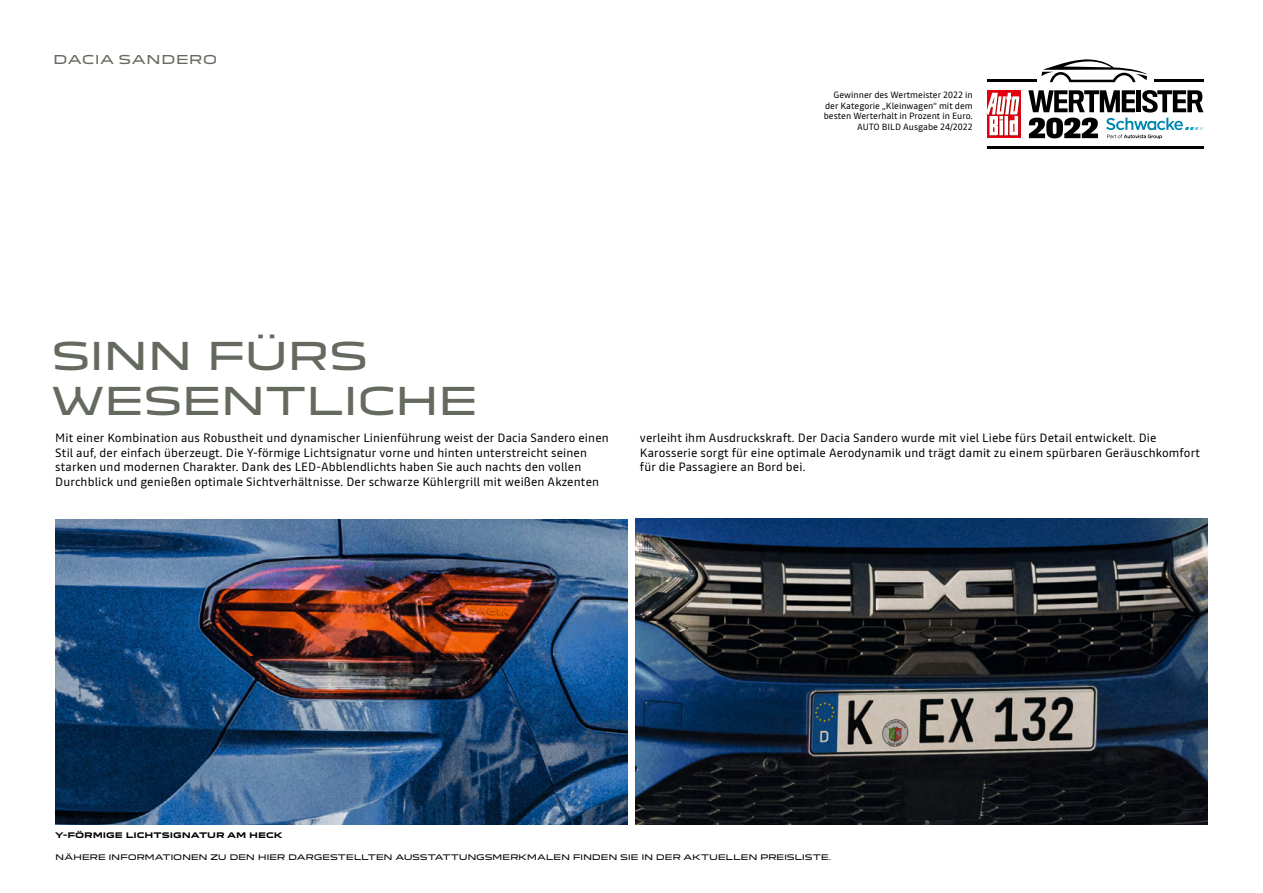
<style>
.page{position:relative;width:1263px;height:893px;background:#fff}
.page>*{position:absolute;margin:0;border:0;box-sizing:border-box;transform-origin:0 0}
.t1{font:37.5px/45px "Dacia Block Extended";letter-spacing:-.04em;color:#656a5f}
.t2{font:12px/14.4px "Read";letter-spacing:.01em;color:#000}
.t3{font:12px "Dacia Block Extended";letter-spacing:.025em;color:#656a5f}
.t4{font:9px/10.5px "Read";color:#000;text-align:right}
.t5{font:7.5px "Dacia Block Extended";letter-spacing:-.035em;color:#000}
.t6{font:700 7.5px "Dacia Block Extended";color:#000}
</style>
<div class="page">
<div style="left:987px;top:90px;width:33px;height:48px;background:#e3000f"></div>
<svg style="left:987px;top:93px;width:33px;height:43px"></svg>
<hr style="left:987px;top:80px;width:49px;height:2px;background:#000">
<hr style="left:987px;top:146px;width:216px;height:3px;background:#000">
<hr style="left:1154px;top:80px;width:49px;height:2px;background:#000">
<svg style="left:1041px;top:59px;width:106px;height:23px"></svg>
<svg style="left:1028px;top:90px;width:175px;height:49px"></svg>
<img style="left:55px;top:520px;width:572px;height:304px">
<img style="left:636px;top:519px;width:572px;height:305px">
<p class="t3" style="left:53px;top:50px;width:166px">DACIA SANDERO</p>
<p class="t4" style="left:824px;top:90px;width:150px">Gewinner des Wertmeister 2022 in der Kategorie „Kleinwagen“ mit dem besten Werterhalt in Prozent in Euro.<br>AUTO BILD Ausgabe 24/2022</p>
<h1 class="t1" style="left:51px;top:335px;width:428px">SINN FÜRS<br>WESENTLICHE</h1>
<p class="t2" style="left:55px;top:431px;width:555px">Mit einer Kombination aus Robustheit und dynamischer Linienführung weist der Dacia Sandero einen Stil auf, der einfach überzeugt. Die Y-förmige Lichtsignatur vorne und hinten unterstreicht seinen starken und modernen Charakter. Dank des LED-Abblendlichts haben Sie auch nachts den vollen Durchblick und genießen optimale Sichtverhältnisse. Der schwarze Kühlergrill mit weißen Akzenten</p>
<p class="t2" style="left:640px;top:431px;width:562px">verleiht ihm Ausdruckskraft. Der Dacia Sandero wurde mit viel Liebe fürs Detail entwickelt. Die<br>Karosserie sorgt für eine optimale Aerodynamik und trägt damit zu einem spürbaren Geräuschkomfort für die Passagiere an Bord bei.</p>
<p class="t6" style="left:55px;top:831px;width:229px">Y-FÖRMIGE LICHTSIGNATUR AM HECK</p>
<p class="t5" style="left:55px;top:851px;width:777px">NÄHERE INFORMATIONEN ZU DEN HIER DARGESTELLTEN AUSSTATTUNGSMERKMALEN FINDEN SIE IN DER AKTUELLEN PREISLISTE.</p>
</div>
